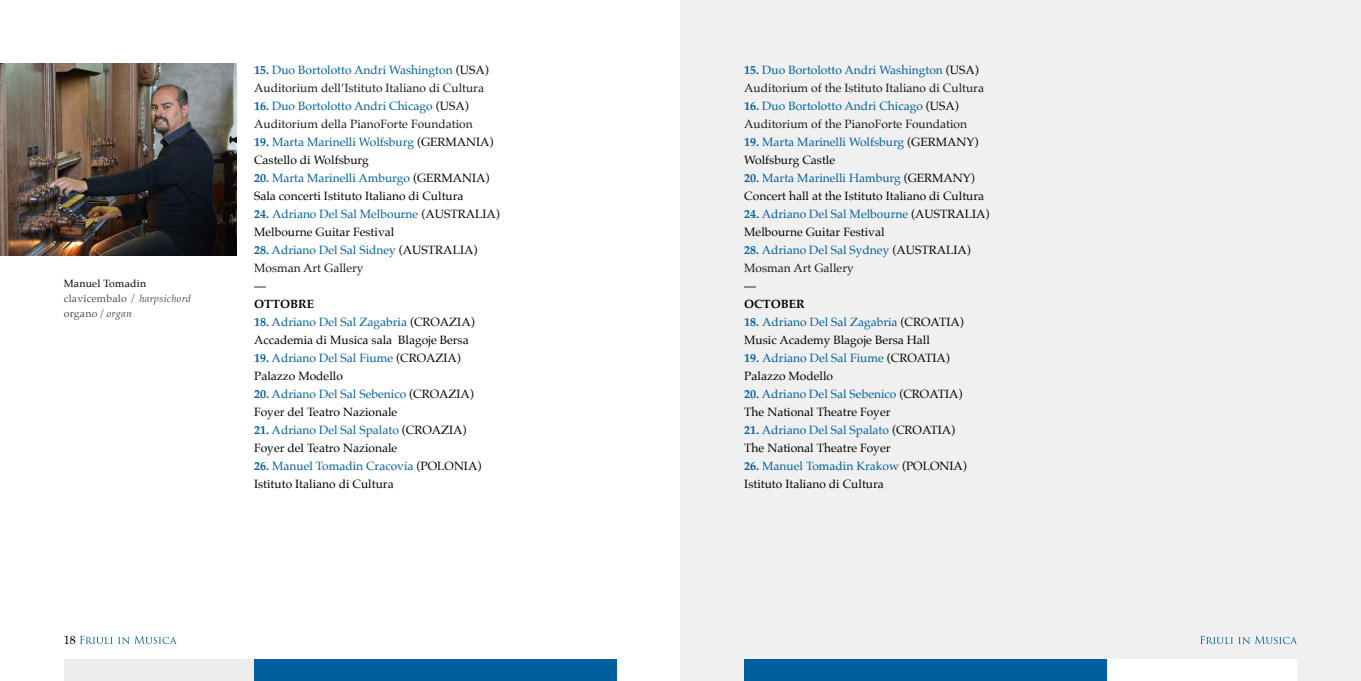
<style>
.page{position:relative;width:1361px;height:681px;background:#fff}
.page>*{position:absolute;margin:0;border:0;box-sizing:border-box;transform-origin:0 0}
.t1{font:12px/18px "Palatino";color:#000}
.t2{font:12px/18px "Palatino";color:#1a1a1a}
.t3{font:12px/18px "Palatino";color:#005f9f}
.t4{font:700 12px "Palatino";color:#000}
.t5{font:10.5px/15px "Palatino";letter-spacing:.02em;color:#4d4d4d}
.s1{color:#000}
.s2{font-style:italic}
.s3{font-weight:700;color:#005f9f}
.s4{color:#005f9f}
.s5{font-weight:700}
.s6{color:#1a1a1a}
</style>
<div class="page">
<div style="left:680px;top:0;width:681px;height:680px;background:#f0f0f0"></div>
<img style="left:0;top:64px;width:236px;height:191px">
<svg style="left:80px;top:635px;width:96px;height:8px"></svg>
<svg style="left:1200px;top:635px;width:96px;height:8px"></svg>
<div style="left:64px;top:659px;width:553px;height:21px;background:#ededed"></div>
<div style="left:254px;top:659px;width:363px;height:21px;background:#005f9f"></div>
<div style="left:744px;top:659px;width:553px;height:21px;background:#fff"></div>
<div style="left:744px;top:659px;width:363px;height:21px;background:#005f9f"></div>
<p class="t5" style="left:64px;top:276px;width:129px"><span class="s1">Manuel Tomadin </span>clavicembalo / <span class="s2">harpsichord </span>organo <span class="s2">/ organ</span></p>
<p class="t1" style="left:64px;top:630px;width:13px">18</p>
<p class="t2" style="left:254px;top:61px;width:236px"><span class="s3">15.</span> <span class="s4">Duo Bortolotto Andri Washington</span> <span class="s1">(USA)<br></span>Auditorium dell’Istituto Italiano di Cultura</p>
<p class="t2" style="left:254px;top:97px;width:220px"><span class="s3">16.</span> <span class="s4">Duo Bortolotto Andri Chicago</span> <span class="s1">(USA)<br></span>Auditorium della PianoForte Foundation</p>
<p class="t1" style="left:254px;top:133px;width:241px"><span class="s3">19.</span> <span class="s4">Marta Marinelli Wolfsburg</span> (GERMANIA)<br>Castello di Wolfsburg</p>
<p class="t1" style="left:254px;top:169px;width:237px"><span class="s3">20.</span> <span class="s4">Marta Marinelli Amburgo</span> (GERMANIA)<br>Sala concerti Istituto Italiano di Cultura</p>
<p class="t1" style="left:254px;top:205px;width:247px"><span class="s3">24.</span> <span class="s4">Adriano Del Sal Melbourne</span> (AUSTRALIA)<br>Melbourne Guitar Festival</p>
<p class="t3" style="left:254px;top:241px;width:225px"><span class="s5">28.</span> Adriano Del Sal Sidney <span class="s1">(AUSTRALIA)<br></span><span class="s6">Mosman Art Gallery</span></p>
<p class="t1" style="left:254px;top:277px;width:13px">—</p>
<p class="t4" style="left:254px;top:293px;width:61px">OTTOBRE</p>
<p class="t1" style="left:254px;top:313px;width:222px"><span class="s3">18.</span> <span class="s4">Adriano Del Sal Zagabria</span> (CROAZIA)<br>Accademia di Musica sala Blagoje Bersa</p>
<p class="t1" style="left:254px;top:349px;width:208px"><span class="s3">19.</span> <span class="s4">Adriano Del Sal Fiume</span> (CROAZIA)<br>Palazzo Modello</p>
<p class="t1" style="left:254px;top:385px;width:221px"><span class="s3">20.</span> <span class="s4">Adriano Del Sal Sebenico</span> (CROAZIA)<br>Foyer del Teatro Nazionale</p>
<p class="t1" style="left:254px;top:421px;width:214px"><span class="s3">21.</span> <span class="s4">Adriano Del Sal Spalato</span> (CROAZIA)<br>Foyer del Teatro Nazionale</p>
<p class="t1" style="left:254px;top:457px;width:229px"><span class="s3">26.</span> <span class="s4">Manuel Tomadin Cracovia</span> (POLONIA)<br>Istituto Italiano di Cultura</p>
<p class="t2" style="left:744px;top:61px;width:241px"><span class="s3">15.</span> <span class="s4">Duo Bortolotto Andri Washington</span> <span class="s1">(USA)<br></span>Auditorium of the Istituto Italiano di Cultura</p>
<p class="t2" style="left:744px;top:97px;width:224px"><span class="s3">16.</span> <span class="s4">Duo Bortolotto Andri Chicago</span> <span class="s1">(USA)<br></span>Auditorium of the PianoForte Foundation</p>
<p class="t1" style="left:744px;top:133px;width:236px"><span class="s3">19.</span> <span class="s4">Marta Marinelli Wolfsburg</span> (GERMANY)<br>Wolfsburg Castle</p>
<p class="t1" style="left:744px;top:169px;width:241px"><span class="s3">20.</span> <span class="s4">Marta Marinelli Hamburg</span> (GERMANY)<br>Concert hall at the Istituto Italiano di Cultura</p>
<p class="t1" style="left:744px;top:205px;width:247px"><span class="s3">24.</span> <span class="s4">Adriano Del Sal Melbourne</span> (AUSTRALIA)<br>Melbourne Guitar Festival</p>
<p class="t3" style="left:744px;top:241px;width:228px"><span class="s5">28.</span> Adriano Del Sal Sydney <span class="s1">(AUSTRALIA)<br></span><span class="s6">Mosman Art Gallery</span></p>
<p class="t1" style="left:744px;top:277px;width:13px">—</p>
<p class="t4" style="left:744px;top:293px;width:62px">OCTOBER</p>
<p class="t1" style="left:744px;top:313px;width:221px"><span class="s3">18.</span> <span class="s4">Adriano Del Sal Zagabria</span> (CROATIA)<br>Music Academy Blagoje Bersa Hall</p>
<p class="t1" style="left:744px;top:349px;width:207px"><span class="s3">19.</span> <span class="s4">Adriano Del Sal Fiume</span> (CROATIA)<br>Palazzo Modello</p>
<p class="t1" style="left:744px;top:385px;width:220px"><span class="s3">20.</span> <span class="s4">Adriano Del Sal Sebenico</span> (CROATIA)<br>The National Theatre Foyer</p>
<p class="t1" style="left:744px;top:421px;width:212px"><span class="s3">21.</span> <span class="s4">Adriano Del Sal Spalato</span> (CROATIA)<br>The National Theatre Foyer</p>
<p class="t1" style="left:744px;top:457px;width:224px"><span class="s3">26.</span> <span class="s4">Manuel Tomadin Krakow</span> (POLONIA)<br>Istituto Italiano di Cultura</p>
</div>
